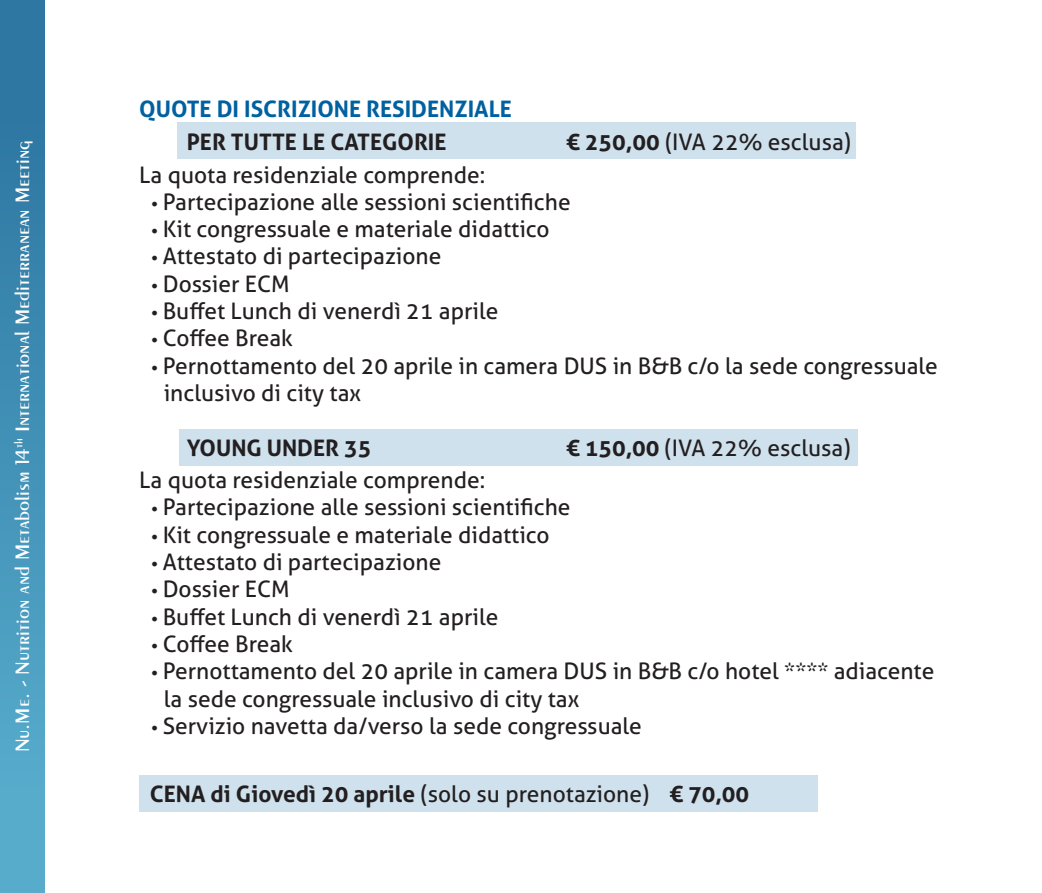
<style>
.page{position:relative;width:1042px;height:893px;background:#fff}
.page>*{position:absolute;margin:0;border:0;box-sizing:border-box;transform-origin:0 0}
.t1{font:22.75px/27.3px "Aller";color:#231f20}
.t2{font:700 22.75px "Aller";color:#231f20}
.t3{font:700 22.75px "Aller";color:#0061a1}
.t4{font:600 20.47px "Exotic 350 BT";color:#fff}
.s1{font-weight:700}
.s2{font-family:"Myriad Pro"}
.s3{font-weight:400}
</style>
<div class="page">
<div style="left:177px;top:123px;width:678px;height:36px;background:#cfe1ed"></div>
<div style="left:179px;top:429px;width:678px;height:37px;background:#cfe1ed"></div>
<div style="left:139px;top:775px;width:678px;height:37px;background:#cfe1ed"></div>
<div style="left:0;top:0;width:44px;height:893px;background:linear-gradient(to bottom,#28719d,#5bb1d0)"></div>
<p class="t4" style="left:10px;top:752px;width:613px;rotate:-90deg">Nu.Me. - Nutrition and Metabolism 14<sup>th</sup> International Mediterranean Meeting</p>
<p class="t3" style="left:139px;top:95px;width:374px">QUOTE DI ISCRIZIONE RESIDENZIALE</p>
<p class="t2" style="left:187px;top:128px;width:261px">PER TUTTE LE CATEGORIE</p>
<p class="t1" style="left:566px;top:128px;width:286px"><span class="s1">€ 250,00</span> (IVA 22% esclusa)</p>
<p class="t1" style="left:139px;top:161px;width:347px">La quota residenziale comprende:</p>
<p class="t1" style="left:151px;top:188px;width:421px"><span class="s2">•</span> Partecipazione alle sessioni scientifiche</p>
<p class="t1" style="left:151px;top:215px;width:400px"><span class="s2">•</span> Kit congressuale e materiale didattico</p>
<p class="t1" style="left:151px;top:243px;width:291px"><span class="s2">•</span> Attestato di partecipazione</p>
<p class="t1" style="left:151px;top:270px;width:140px"><span class="s2">•</span> Dossier ECM</p>
<p class="t1" style="left:151px;top:297px;width:349px"><span class="s2">•</span> Buffet Lunch di venerdì 21 aprile</p>
<p class="t1" style="left:151px;top:325px;width:143px"><span class="s2">•</span> Coffee Break</p>
<p class="t1" style="left:164px;top:352px;width:776px;text-indent:-12px"><span class="s2">•</span> Pernottamento del 20 aprile in camera DUS in B&amp;B c/o la sede congressuale inclusivo di city tax</p>
<p class="t2" style="left:187px;top:433px;width:186px">YOUNG UNDER 35</p>
<p class="t1" style="left:566px;top:434px;width:286px"><span class="s1">€ 150,00</span> (IVA 22% esclusa)</p>
<p class="t1" style="left:139px;top:466px;width:347px">La quota residenziale comprende:</p>
<p class="t1" style="left:151px;top:494px;width:421px"><span class="s2">•</span> Partecipazione alle sessioni scientifiche</p>
<p class="t1" style="left:151px;top:521px;width:400px"><span class="s2">•</span> Kit congressuale e materiale didattico</p>
<p class="t1" style="left:151px;top:548px;width:291px"><span class="s2">•</span> Attestato di partecipazione</p>
<p class="t1" style="left:151px;top:576px;width:140px"><span class="s2">•</span> Dossier ECM</p>
<p class="t1" style="left:151px;top:603px;width:349px"><span class="s2">•</span> Buffet Lunch di venerdì 21 aprile</p>
<p class="t1" style="left:151px;top:630px;width:143px"><span class="s2">•</span> Coffee Break</p>
<p class="t1" style="left:164px;top:657px;width:772px;text-indent:-12px"><span class="s2">•</span> Pernottamento del 20 aprile in camera DUS in B&amp;B c/o hotel **** adiacente la sede congressuale inclusivo di city tax</p>
<p class="t1" style="left:151px;top:712px;width:492px"><span class="s2">•</span> Servizio navetta da/verso la sede congressuale</p>
<p class="t2" style="left:150px;top:780px;width:601px">CENA di Giovedì 20 aprile <span class="s3">(solo su prenotazione)</span> € 70,00</p>
</div>
